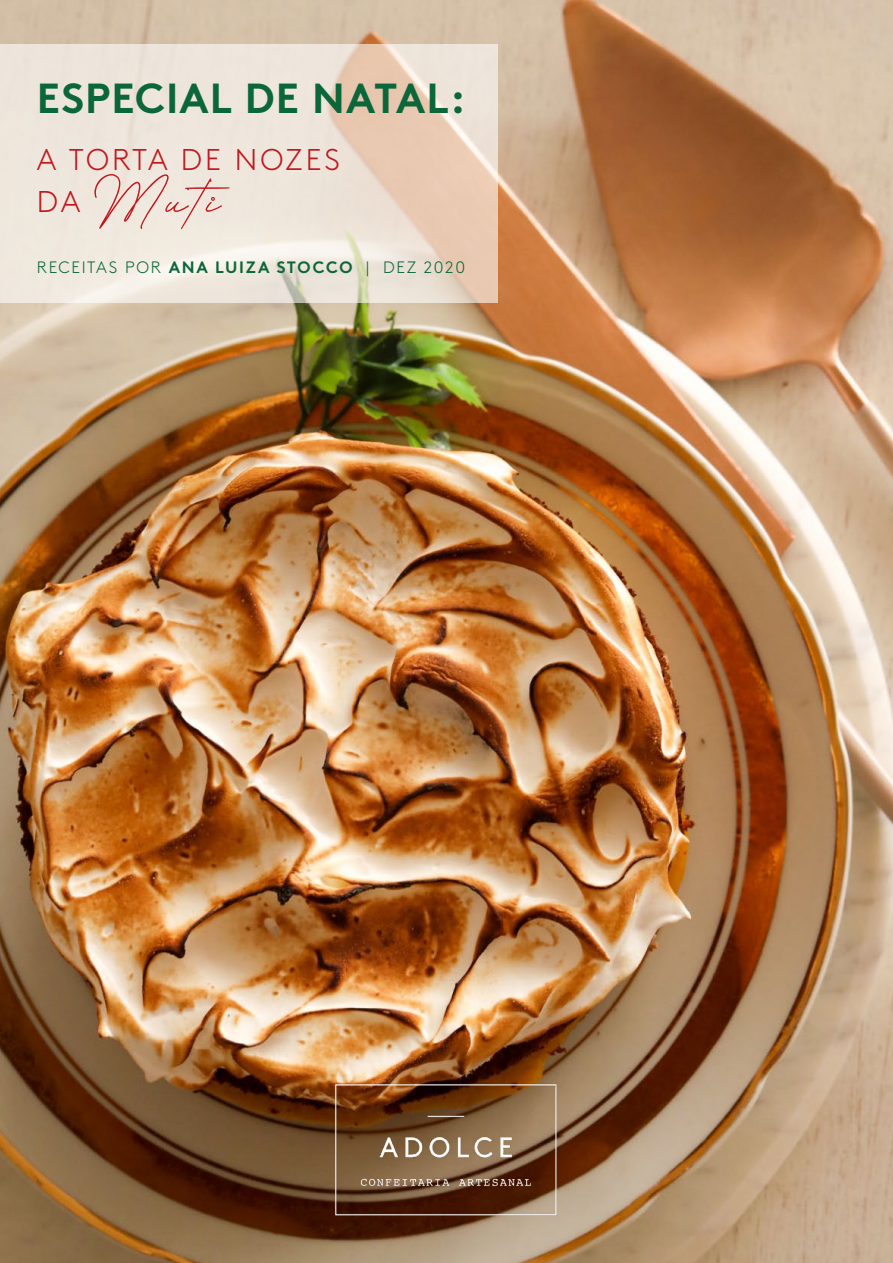
<style>
.page{position:relative;width:893px;height:1263px;background:#fff}
.page>*{position:absolute;margin:0;border:0;box-sizing:border-box;transform-origin:0 0}
.t1{font:60px "Queen Mother";color:#c2181e}
.t2{font:700 42px "Brown";letter-spacing:.025em;color:#0b6739}
.t3{font:300 30px "Brown";letter-spacing:.1em;color:#c2181e}
.t4{font:300 16.5px "Brown";letter-spacing:.1em;color:#0b6739}
.s1{font-family:"Brown";font-weight:300;font-size:30px}
.s2{font-weight:700}
</style>
<div class="page">
<img style="left:0;top:0;width:893px;height:1263px">
<svg style="left:0;top:44px;width:497px;height:259px;background:#ede1d4"></svg>
<img style="left:317px;top:1065px;width:258px;height:168px">
<h2 class="t2" style="left:37px;top:65px;width:430px">ESPECIAL DE NATAL:</h2>
<h3 class="t3" style="left:37px;top:137px;width:305px">A TORTA DE NOZES</h3>
<h1 class="t1" style="left:37px;top:171px;width:207px"><span class="s1">DA</span> Muti</h1>
<p class="t4" style="left:37px;top:255px;width:430px">RECEITAS POR <span class="s2">ANA LUIZA STOCCO</span> | DEZ 2020</p>
</div>
